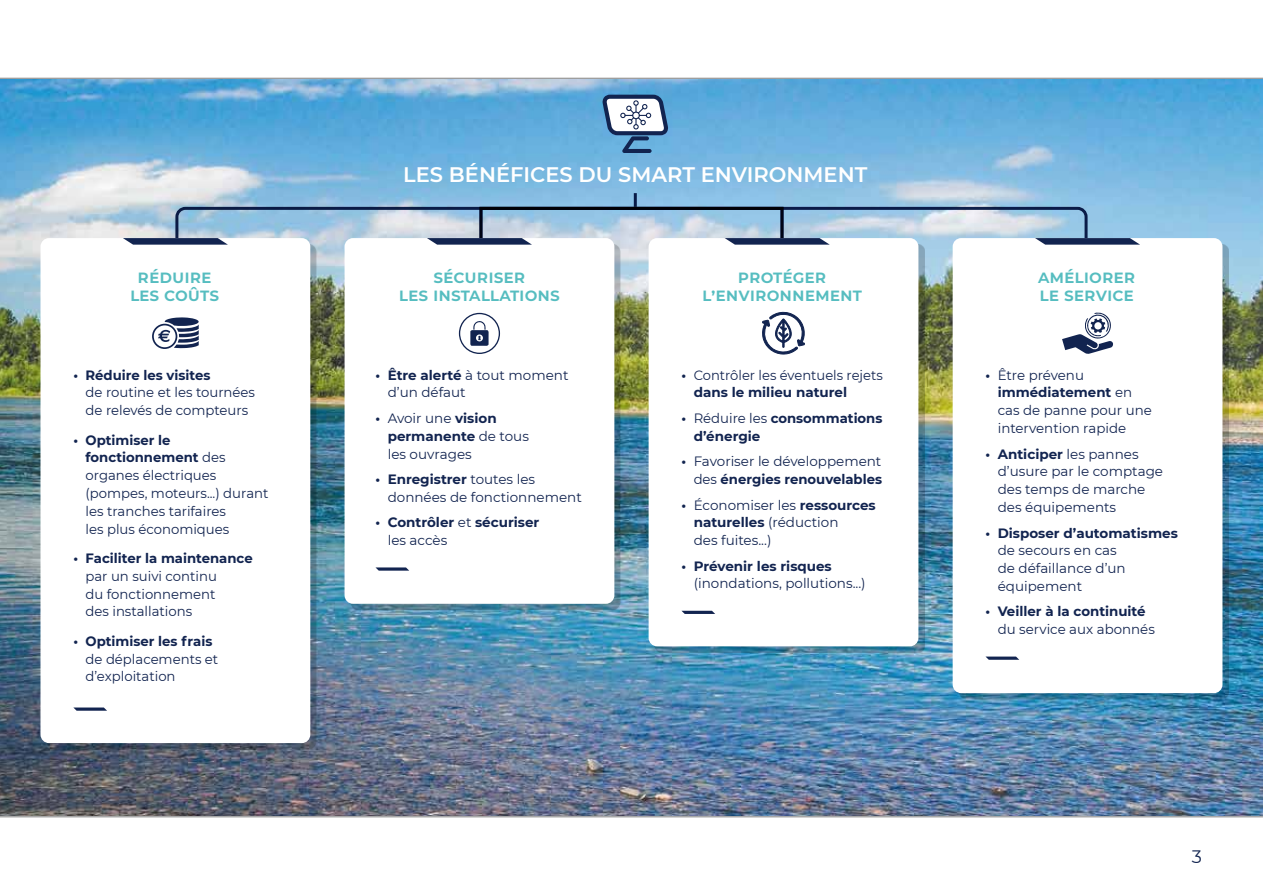
<style>
.page{position:relative;width:1263px;height:893px;background:#fff}
.page>*{position:absolute;margin:0;border:0;box-sizing:border-box;transform-origin:0 0}
.t1{font:600 21px "Montserrat";color:#fff}
.t2{font:600 18px/17.9px "Montserrat";letter-spacing:.025em;color:#56bdc0;text-align:center}
.t3{font:18px "Montserrat";color:#122450}
.t4{font:13.5px/17.9px "Montserrat";color:#122450}
.t5{font:700 13.5px/17.9px "Montserrat";color:#122450}
.s1{font-weight:700}
.s2{font-weight:400}
</style>
<div class="page">
<img style="left:0;top:79px;width:1263px;height:737px">
<svg style="left:174px;top:205px;width:915px;height:53px"></svg>
<hr style="left:634px;top:193px;width:3px;height:14px;background:#122450">
<div style="left:958px;top:244px;width:270px;height:455px;background:#000;opacity:.2"></div>
<div style="left:953px;top:238px;width:269px;height:455px;background:#fff;border-radius:9px"></div>
<div style="left:654px;top:244px;width:270px;height:408px;background:#000;opacity:.2"></div>
<div style="left:649px;top:238px;width:269px;height:408px;background:#fff;border-radius:9px"></div>
<div style="left:350px;top:244px;width:270px;height:366px;background:#000;opacity:.2"></div>
<div style="left:345px;top:238px;width:269px;height:366px;background:#fff;border-radius:9px"></div>
<svg style="left:375px;top:567px;width:34px;height:4px"></svg>
<svg style="left:459px;top:313px;width:41px;height:41px"></svg>
<svg style="left:682px;top:611px;width:33px;height:3px"></svg>
<div style="left:46px;top:244px;width:270px;height:505px;background:#000;opacity:.2"></div>
<div style="left:41px;top:238px;width:269px;height:505px;background:#fff;border-radius:9px"></div>
<svg style="left:73px;top:707px;width:34px;height:4px"></svg>
<svg style="left:152px;top:317px;width:47px;height:32px"></svg>
<svg style="left:762px;top:312px;width:43px;height:42px"></svg>
<svg style="left:986px;top:657px;width:33px;height:3px"></svg>
<svg style="left:1062px;top:312px;width:51px;height:42px"></svg>
<svg style="left:0;top:77px;width:1263px;height:2px"></svg>
<svg style="left:0;top:816px;width:1263px;height:2px"></svg>
<svg style="left:123px;top:238px;width:105px;height:7px"></svg>
<svg style="left:427px;top:238px;width:105px;height:7px"></svg>
<svg style="left:725px;top:238px;width:105px;height:7px"></svg>
<svg style="left:1035px;top:238px;width:105px;height:7px"></svg>
<svg style="left:602px;top:95px;width:66px;height:58px"></svg>
<h2 class="t2" style="left:130px;top:267px;width:91px">réduire les coûts</h2>
<p class="t5" style="left:73px;top:365px;width:139px">• Réduire les visites</p>
<p class="t4" style="left:86px;top:383px;width:171px">de routine et les tournées de relevés de compteurs</p>
<p class="t4" style="left:86px;top:430px;width:184px;text-indent:-12px"><span class="s1">• Optimiser le fonctionnement</span> des organes électriques (pompes, moteurs...) durant les tranches tarifaires<br>les plus économiques</p>
<p class="t5" style="left:73px;top:549px;width:181px">• Faciliter la maintenance</p>
<p class="t4" style="left:86px;top:567px;width:133px;text-align:justify">par un suivi continu du fonctionnement des installations</p>
<p class="t5" style="left:73px;top:631px;width:140px">• Optimiser les frais</p>
<p class="t4" style="left:86px;top:649px;width:134px">de déplacements et d’exploitation</p>
<h1 class="t1" style="left:403px;top:159px;width:465px">LES BÉNÉFICES DU SMART ENVIRONMENT</h1>
<h2 class="t2" style="left:399px;top:267px;width:162px">sécuriser<br>les installations</h2>
<h2 class="t2" style="left:702px;top:267px;width:160px">protéger l’environnement</h2>
<h2 class="t2" style="left:1038px;top:267px;width:99px;text-align:left">améliorer le service</h2>
<p class="t4" style="left:388px;top:365px;width:182px;text-indent:-12px"><span class="s1">• Être alerté</span> à tout moment d’un défaut</p>
<p class="t4" style="left:388px;top:409px;width:143px;text-indent:-12px"><span class="s1">•</span> Avoir une <span class="s1">vision permanente</span> de tous les ouvrages</p>
<p class="t4" style="left:388px;top:470px;width:196px;text-indent:-12px"><span class="s1">• Enregistrer</span> toutes les données de fonctionnement</p>
<p class="t5" style="left:388px;top:513px;width:153px;text-indent:-12px">• Contrôler <span class="s2">et</span> sécuriser <span class="s2">les accès</span></p>
<p class="t4" style="left:694px;top:365px;width:191px;text-indent:-12px"><span class="s1">•</span> Contrôler les éventuels rejets <span class="s1">dans le milieu naturel</span></p>
<p class="t5" style="left:694px;top:409px;width:190px;text-indent:-12px">• <span class="s2">Réduire les</span> consommations d’énergie</p>
<p class="t4" style="left:681px;top:452px;width:202px;text-align:right"><span class="s1">•</span> Favoriser le développement des <span class="s1">énergies renouvelables</span></p>
<p class="t4" style="left:694px;top:495px;width:184px;text-indent:-12px"><span class="s1">•</span> Économiser les <span class="s1">ressources naturelles</span> (réduction<br>des fuites...)</p>
<p class="t5" style="left:681px;top:556px;width:152px">• Prévenir les risques</p>
<p class="t4" style="left:694px;top:574px;width:174px">(inondations, pollutions...)</p>
<p class="t4" style="left:998px;top:365px;width:156px;text-indent:-12px"><span class="s1">•</span> Être prévenu <span class="s1">immédiatement</span> en cas de panne pour une intervention rapide</p>
<p class="t4" style="left:998px;top:444px;width:167px;text-indent:-12px"><span class="s1">• Anticiper</span> les pannes d’usure par le comptage des temps de marche des équipements</p>
<p class="t5" style="left:985px;top:523px;width:194px">• Disposer d’automatismes</p>
<p class="t4" style="left:998px;top:541px;width:129px">de secours en cas de défaillance d’un équipement</p>
<p class="t5" style="left:985px;top:602px;width:162px">• Veiller à la continuité</p>
<p class="t4" style="left:998px;top:620px;width:159px">du service aux abonnés</p>
<h2 class="t3" style="left:1192px;top:845px;width:12px">3</h2>
</div>
